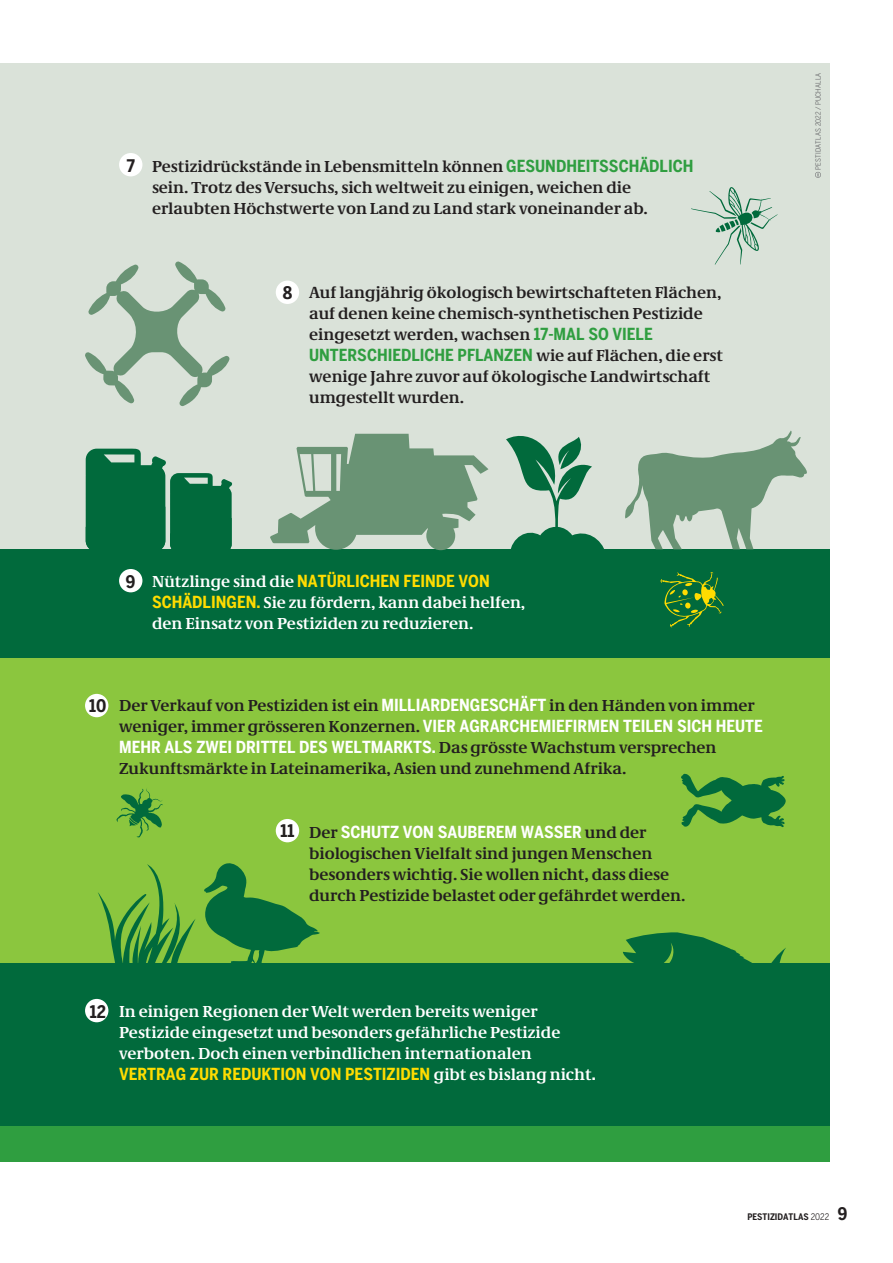
<style>
.page{position:relative;width:893px;height:1263px;background:#fff}
.page>*{position:absolute;margin:0;border:0;box-sizing:border-box;transform-origin:0 0}
.t1{font:700 17.25px "Benton Sans Cond";color:#231f20}
.t2{font:700 16.5px/21px "Neue Demos";color:#231f20}
.t3{font:700 16.5px/21px "Neue Demos";color:#fff}
.t4{font:700 16.5px/21px "Benton Sans Cond";color:#fff}
.t5{font:700 16.5px "Benton Sans Cond";color:#ffdc01}
.t6{font:700 16.5px "Benton Sans Cond";color:#2f9e40}
.t7{font:700 9px "Benton Sans Cond";color:#231f20}
.t8{font:7.2px "Benton Sans Cond";letter-spacing:.02em;color:#636366}
.s1{font-family:"Benton Sans Cond";color:#2f9e40}
.s2{font-family:"Neue Demos";color:#231f20}
.s3{font-family:"Neue Demos";color:#fff}
.s4{font-family:"Benton Sans Cond";color:#ffdc01}
.s5{font-family:"Benton Sans Cond";color:#fff}
.s6{color:#fff}
.s7{font-weight:400}
.s8{font-size:17.25px}
</style>
<div class="page">
<div style="left:0;top:64px;width:829px;height:1098px;background:#dae2d9"></div>
<div style="left:0;top:550px;width:829px;height:612px;background:#8bc63e"></div>
<div style="left:0;top:550px;width:829px;height:108px;background:#016a3c"></div>
<div style="left:0;top:1126px;width:829px;height:36px;background:#2f9e40"></div>
<div style="left:0;top:964px;width:829px;height:162px;background:#016a3c"></div>
<div style="left:276px;top:281px;width:23px;height:23px;background:#fff;border-radius:50%"></div>
<div style="left:119px;top:153px;width:23px;height:23px;background:#fff;border-radius:50%"></div>
<div style="left:119px;top:569px;width:23px;height:23px;background:#fff;border-radius:50%"></div>
<div style="left:85px;top:694px;width:23px;height:23px;background:#fff;border-radius:50%"></div>
<div style="left:276px;top:819px;width:23px;height:23px;background:#fff;border-radius:50%"></div>
<div style="left:85px;top:999px;width:23px;height:23px;background:#fff;border-radius:50%"></div>
<svg style="left:815px;top:172px;width:6px;height:6px"></svg>
<svg style="left:116px;top:788px;width:47px;height:50px"></svg>
<svg style="left:98px;top:864px;width:98px;height:100px"></svg>
<svg style="left:681px;top:773px;width:105px;height:54px"></svg>
<svg style="left:691px;top:187px;width:87px;height:78px"></svg>
<svg style="left:660px;top:572px;width:64px;height:55px"></svg>
<svg style="left:506px;top:435px;width:100px;height:115px"></svg>
<svg style="left:86px;top:448px;width:146px;height:102px"></svg>
<svg style="left:85px;top:261px;width:145px;height:145px"></svg>
<svg style="left:204px;top:863px;width:116px;height:101px"></svg>
<svg style="left:625px;top:431px;width:182px;height:118px"></svg>
<svg style="left:270px;top:434px;width:218px;height:116px"></svg>
<svg style="left:622px;top:932px;width:164px;height:32px"></svg>
<p class="t1" style="left:127px;top:156px;width:10px">7</p>
<p class="t2" style="left:152px;top:156px;width:543px">Pestizidrückstände in Lebensmitteln können <span class="s1">GESUNDHEITSSCHÄDLICH </span>sein. Trotz des Versuchs, sich weltweit zu einigen, weichen die erlaubten Höchstwerte von Land zu Land stark voneinander ab.</p>
<p class="t1" style="left:283px;top:283px;width:11px">8</p>
<p class="t2" style="left:309px;top:282px;width:414px">Auf langjährig ökologisch bewirtschafteten Flächen, auf denen keine chemisch-synthetischen Pestizide eingesetzt werden, wachsen <span class="s1">17-MAL SO VIELE</span></p>
<p class="t6" style="left:309px;top:346px;width:415px">UNTERSCHIEDLICHE PFLANZEN <span class="s2">wie auf Flächen, die erst</span></p>
<p class="t2" style="left:309px;top:366px;width:403px">wenige Jahre zuvor auf ökologische Landwirtschaft umgestellt wurden.</p>
<p class="t8" style="left:814px;top:170px;width:99px;rotate:-90deg">PESTIDATLAS 2022 / PUCHALLA</p>
<p class="t1" style="left:126px;top:571px;width:11px">9</p>
<p class="t5" style="left:152px;top:571px;width:339px"><span class="s3">Nützlinge sind die</span> NATÜRLICHEN FEINDE VON</p>
<p class="t3" style="left:152px;top:592px;width:375px"><span class="s4">SCHÄDLINGEN.</span> Sie zu fördern, kann dabei helfen, den Einsatz von Pestiziden zu reduzieren.</p>
<p class="t1" style="left:89px;top:696px;width:19px">10</p>
<p class="t2" style="left:119px;top:695px;width:637px">Der Verkauf von Pestiziden ist ein <span class="s5">MILLIARDENGESCHÄFT</span> in den Händen von immer</p>
<p class="t4" style="left:119px;top:716px;width:645px"><span class="s2">weniger, immer grösseren Konzernen.</span> VIER AGRARCHEMIEFIRMEN TEILEN SICH HEUTE<br>MEHR ALS ZWEI DRITTEL DES WELTMARKTS. <span class="s2">Das grösste Wachstum versprechen</span></p>
<p class="t2" style="left:119px;top:758px;width:509px">Zukunftsmärkte in Lateinamerika, Asien und zunehmend Afrika.</p>
<p class="t1" style="left:280px;top:820px;width:15px">11</p>
<p class="t4" style="left:309px;top:822px;width:339px"><span class="s2">Der</span> SCHUTZ VON SAUBEREM WASSER <span class="s2">und der</span></p>
<p class="t2" style="left:309px;top:843px;width:378px">biologischen Vielfalt sind jungen Menschen besonders wichtig. Sie wollen nicht, dass diese durch Pestizide belastet oder gefährdet werden.</p>
<p class="t1" style="left:90px;top:1001px;width:18px">12</p>
<p class="t3" style="left:119px;top:1001px;width:443px">In einigen Regionen der Welt werden bereits weniger<br>Pestizide eingesetzt und besonders gefährliche Pestizide verboten. Doch einen verbindlichen internationalen</p>
<p class="t5" style="left:119px;top:1064px;width:478px">VERTRAG ZUR REDUKTION VON PESTIZIDEN <span class="s3">gibt es bislang nicht</span><span class="s6">.</span></p>
<p class="t7" style="left:747px;top:1212px;width:101px">PESTIZIDATLAS <span class="s7">2022</span> <span class="s8">9</span></p>
</div>
